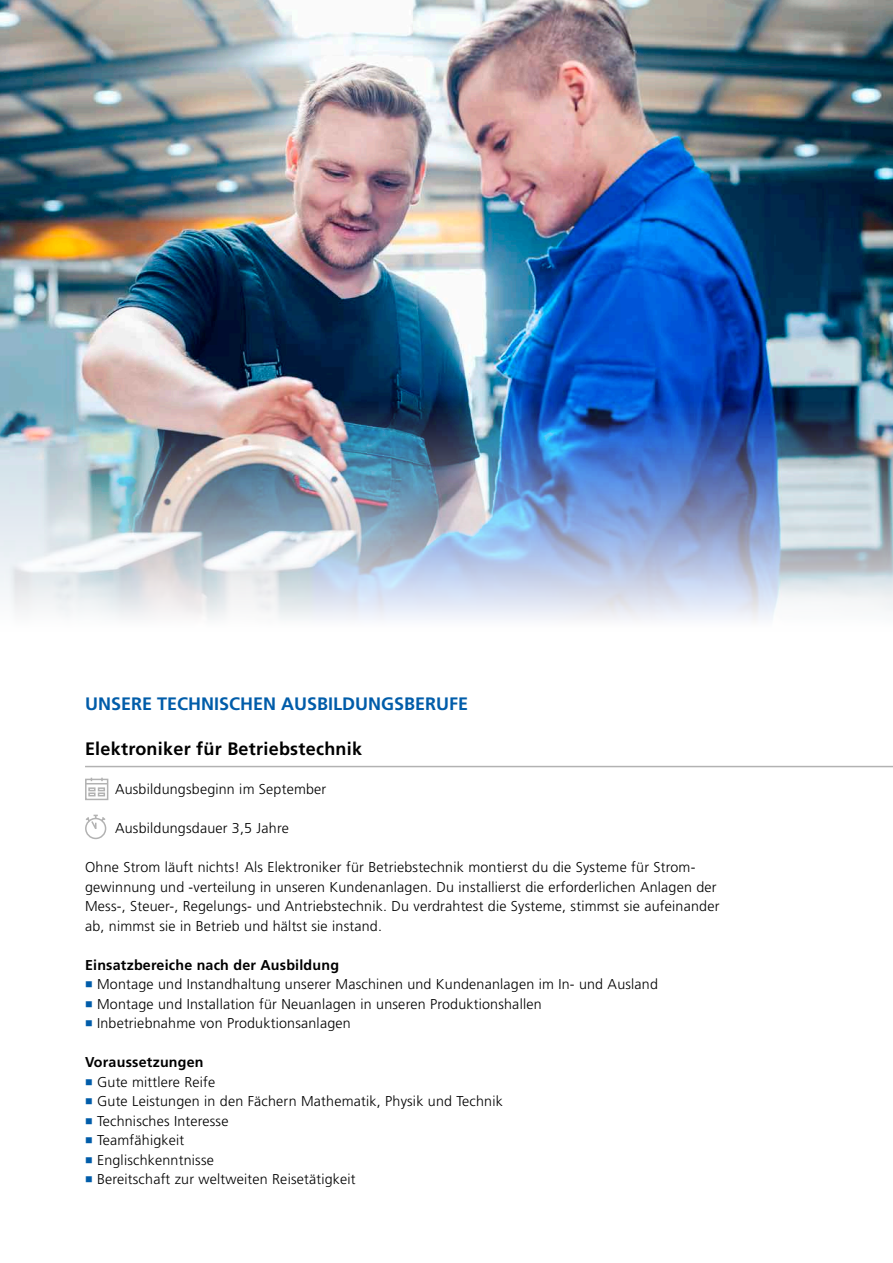
<style>
.page{position:relative;width:893px;height:1263px;background:#fff}
.page>*{position:absolute;margin:0;border:0;box-sizing:border-box;transform-origin:0 0}
.t1{font:700 18px "Frutiger LT Pro";color:#005ca9}
.t2{font:700 18px "Frutiger LT Pro";letter-spacing:.015em;color:#000}
.t3{font:300 14.25px/19.5px "Frutiger LT Pro";letter-spacing:.015em;color:#000}
.t4{font:700 14.25px "Frutiger LT Pro";letter-spacing:.015em;color:#000}
.s1{color:#005ca9}
</style>
<div class="page">
<img style="left:0;top:0;width:893px;height:620px">
<svg style="left:85px;top:778px;width:24px;height:23px"></svg>
<svg style="left:85px;top:814px;width:22px;height:26px"></svg>
<hr style="left:85px;top:766px;width:808px;height:1px;background:#b2b2b2">
<p class="t1" style="left:85px;top:693px;width:385px">UNSERE TECHNISCHEN AUSBILDUNGSBERUFE</p>
<p class="t2" style="left:85px;top:738px;width:279px">Elektroniker für Betriebstechnik</p>
<p class="t3" style="left:115px;top:779px;width:213px">Ausbildungsbeginn im September</p>
<p class="t3" style="left:115px;top:818px;width:175px">Ausbildungsdauer 3,5 Jahre</p>
<p class="t3" style="left:85px;top:857px;width:636px">Ohne Strom läuft nichts! Als Elektroniker für Betriebstechnik montierst du die Systeme für Strom&shy;gewinnung und -verteilung in unseren Kundenanlagen. Du installierst die erforderlichen Anlagen der Mess-, Steuer-, Regelungs- und Antriebstechnik. Du verdrahtest die Systeme, stimmst sie aufeinander ab, nimmst sie in Betrieb und hältst sie instand.</p>
<p class="t4" style="left:85px;top:956px;width:256px">Einsatzbereiche nach der Ausbildung</p>
<p class="t3" style="left:85px;top:974px;width:574px"><span class="s1">■</span> Montage und Instandhaltung unserer Maschinen und Kundenanlagen im In- und Ausland</p>
<p class="t3" style="left:85px;top:994px;width:458px"><span class="s1">■</span> Montage und Installation für Neuanlagen in unseren Produktionshallen</p>
<p class="t3" style="left:85px;top:1013px;width:267px"><span class="s1">■</span> Inbetriebnahme von Produktionsanlagen</p>
<p class="t4" style="left:85px;top:1054px;width:120px">Voraussetzungen</p>
<p class="t3" style="left:85px;top:1072px;width:132px"><span class="s1">■</span> Gute mittlere Reife</p>
<p class="t3" style="left:85px;top:1091px;width:419px"><span class="s1">■</span> Gute Leistungen in den Fächern Mathematik, Physik und Technik</p>
<p class="t3" style="left:85px;top:1111px;width:145px"><span class="s1">■</span> Technisches Interesse</p>
<p class="t3" style="left:85px;top:1130px;width:101px"><span class="s1">■</span> Teamfähigkeit</p>
<p class="t3" style="left:85px;top:1150px;width:130px"><span class="s1">■</span> Englischkenntnisse</p>
<p class="t3" style="left:85px;top:1169px;width:272px"><span class="s1">■</span> Bereitschaft zur weltweiten Reisetätigkeit</p>
</div>
